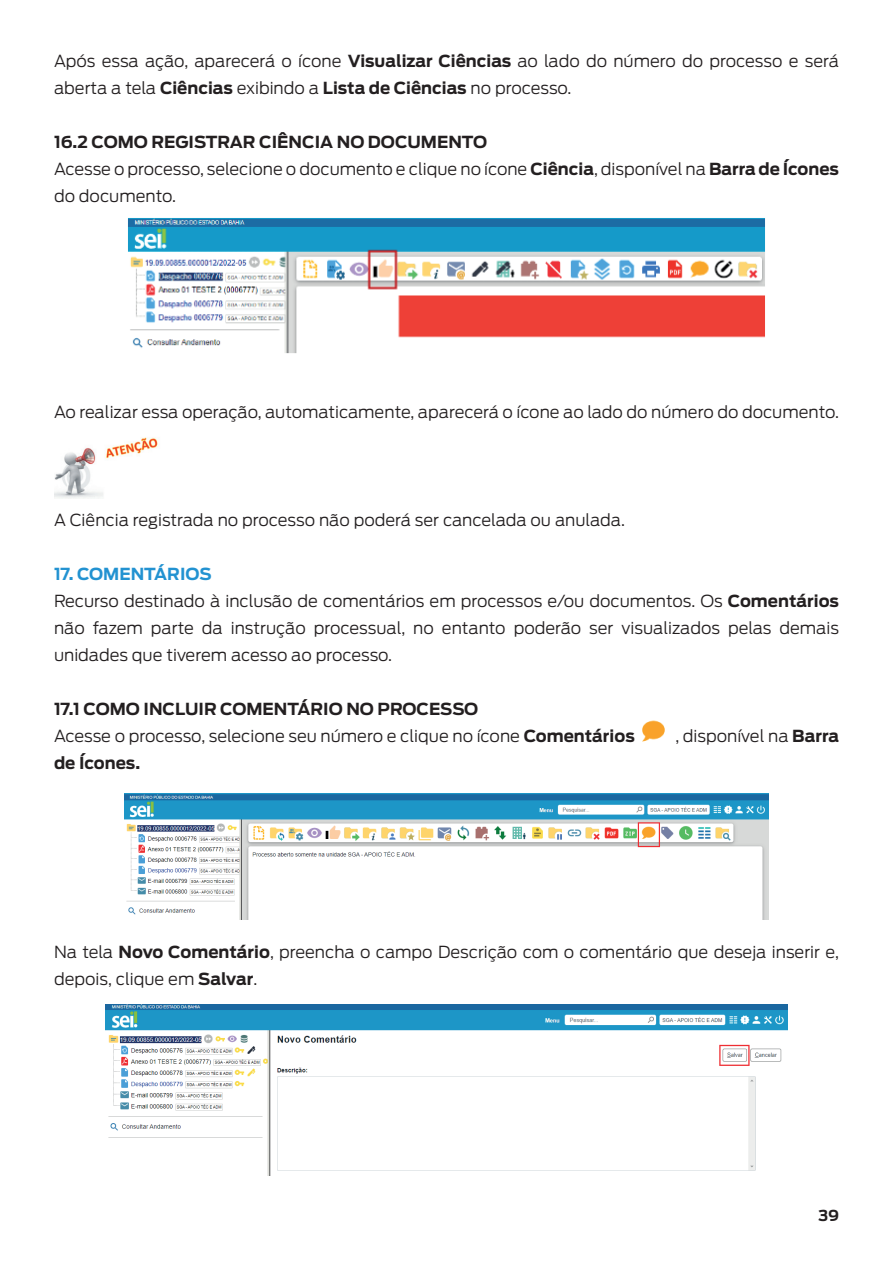
<style>
.page{position:relative;width:893px;height:1263px;background:#fff}
.page>*{position:absolute;margin:0;border:0;box-sizing:border-box;transform-origin:0 0}
.t1{font:300 16.5px/27px "Antenna";color:#231f20}
.t2{font:700 16.5px "Antenna";color:#231f20}
.t3{font:700 15px "Antenna";color:#231f20}
.s1{font-weight:700}
.s2{font-weight:700;color:#2292d1}
</style>
<div class="page">
<img style="left:128px;top:218px;width:637px;height:136px">
<img style="left:642px;top:720px;width:23px;height:22px">
<img style="left:124px;top:793px;width:645px;height:126px">
<img style="left:106px;top:1005px;width:681px;height:170px">
<img style="left:54px;top:437px;width:104px;height:61px">
<p class="t1" style="left:54px;top:48px;width:786px">Após essa ação, aparecerá o ícone <span class="s1">Visualizar Ciências</span> ao lado do número do processo e será aberta a tela <span class="s1">Ciências</span> exibindo a <span class="s1">Lista de Ciências</span> no processo.</p>
<p class="t1" style="left:54px;top:129px;width:786px"><span class="s1">16.2 COMO REGISTRAR CIÊNCIA NO DOCUMENTO<br></span>Acesse o processo, selecione o documento e clique no ícone <span class="s1">Ciência</span>, disponível na <span class="s1">Barra de Ícones </span>do documento.</p>
<p class="t1" style="left:54px;top:399px;width:787px">Ao realizar essa operação, automaticamente, aparecerá o ícone ao lado do número do documento.</p>
<p class="t1" style="left:54px;top:507px;width:572px">A Ciência registrada no processo não poderá ser cancelada ou anulada.</p>
<p class="t1" style="left:54px;top:561px;width:786px"><span class="s2">17. COMENTÁRIOS<br></span>Recurso destinado à inclusão de comentários em processos e/ou documentos. Os <span class="s1">Comentários </span>não fazem parte da instrução processual, no entanto poderão ser visualizados pelas demais unidades que tiverem acesso ao processo.</p>
<p class="t1" style="left:54px;top:696px;width:582px"><span class="s1">17.1 COMO INCLUIR COMENTÁRIO NO PROCESSO<br></span>Acesse o processo, selecione seu número e clique no ícone <span class="s1">Comentários</span></p>
<p class="t1" style="left:675px;top:723px;width:165px">, disponível na <span class="s1">Barra</span></p>
<p class="t2" style="left:54px;top:753px;width:88px">de Ícones.</p>
<p class="t1" style="left:54px;top:939px;width:787px">Na tela <span class="s1">Novo Comentário</span>, preencha o campo Descrição com o comentário que deseja inserir e, depois, clique em <span class="s1">Salvar</span>.</p>
<p class="t3" style="left:818px;top:1206px;width:22px">39</p>
</div>
